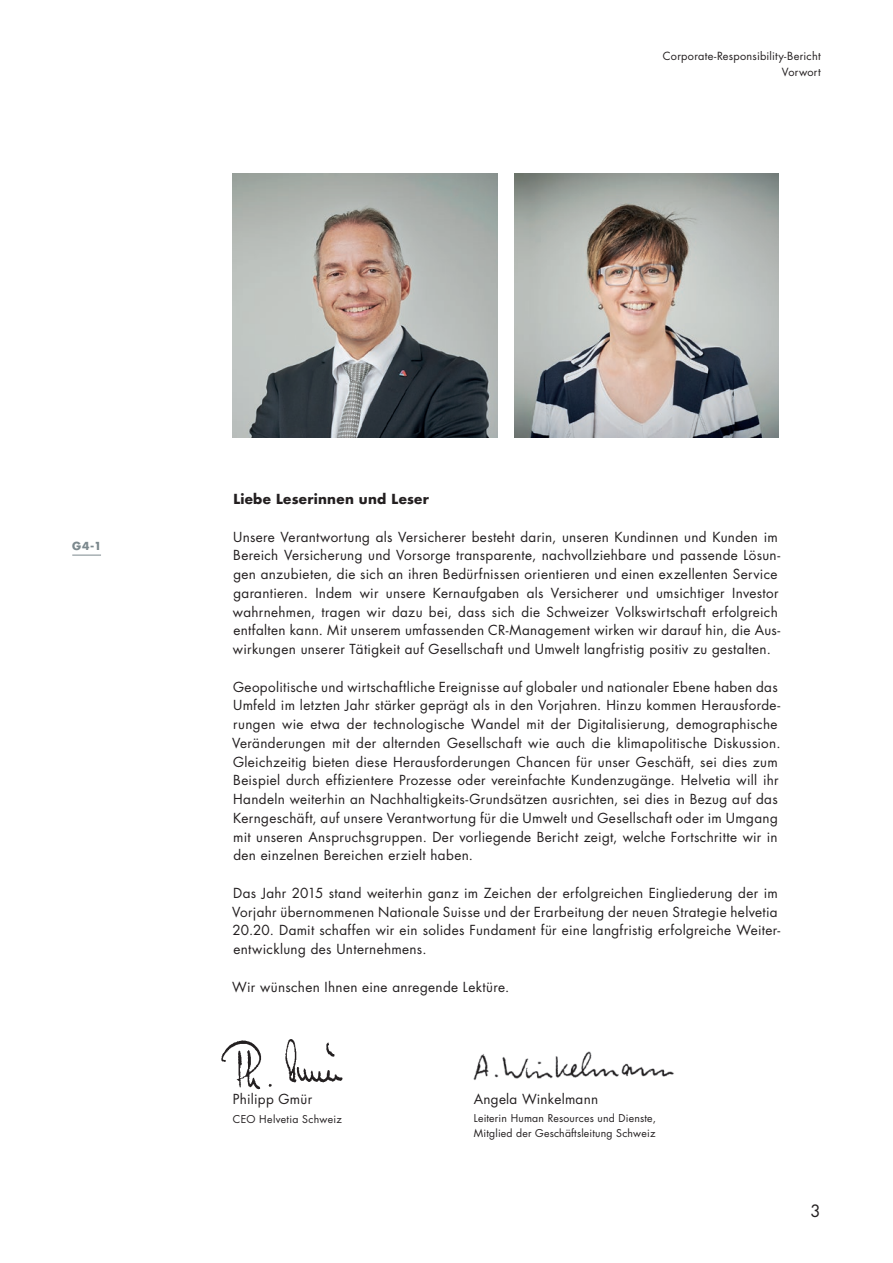
<style>
.page{position:relative;width:893px;height:1263px;background:#fff}
.page>*{position:absolute;margin:0;border:0;box-sizing:border-box;transform-origin:0 0}
.t1{font:16.5px "Futura Std";color:#231f20}
.t2{font:13.5px/18.8px "Futura Std";letter-spacing:.025em;color:#231f20}
.t3{font:700 13.5px "Futura Std";letter-spacing:.02em;color:#231f20}
.t4{font:10.95px/15.8px "Futura Std";letter-spacing:.025em;color:#231f20;text-align:right}
.t5{font:700 10.8px "Futura Std";color:#7b888d}
.t6{font:10.5px/15px "Futura Std";letter-spacing:.02em;color:#231f20}
</style>
<div class="page">
<img style="left:221px;top:1039px;width:122px;height:51px">
<img style="left:473px;top:1051px;width:201px;height:29px">
<img style="left:233px;top:173px;width:264px;height:264px">
<img style="left:514px;top:173px;width:264px;height:264px">
<svg style="left:72px;top:555px;width:29px;height:1px"></svg>
<p class="t4" style="left:663px;top:48px;width:159px">Corporate-Responsibility-Bericht<br>Vorwort</p>
<p class="t5" style="left:72px;top:539px;width:31px">G4-1</p>
<p class="t3" style="left:233px;top:490px;width:197px">Liebe Leserinnen und Leser</p>
<p class="t2" style="left:233px;top:527px;width:549px">Unsere Verantwortung als Versicherer besteht darin, unseren Kundinnen und Kunden im Bereich Versicherung und Vorsorge transparente, nachvollziehbare und passende Lösun&shy;gen anzubieten, die sich an ihren Bedürfnissen orientieren und einen exzellenten Service garantieren. Indem wir unsere Kernaufgaben als Versicherer und umsichtiger Investor wahrnehmen, tragen wir dazu bei, dass sich die Schweizer Volkswirtschaft erfolgreich entfalten kann. Mit unserem umfassenden CR-Management wirken wir darauf hin, die Aus&shy;wirkungen unserer Tätigkeit auf Gesellschaft und Umwelt langfristig positiv zu gestalten.</p>
<p class="t2" style="left:232px;top:677px;width:550px">Geopolitische und wirtschaftliche Ereignisse auf globaler und nationaler Ebene haben das Umfeld im letzten Jahr stärker geprägt als in den Vorjahren. Hinzu kommen Herausforde&shy;rungen wie etwa der technologische Wandel mit der Digitalisierung, demographische Veränderungen mit der alternden Gesellschaft wie auch die klimapolitische Diskussion.<br>Gleichzeitig bieten diese Herausforderungen Chancen für unser Geschäft, sei dies zum Beispiel durch effizientere Prozesse oder vereinfachte Kundenzugänge. Helvetia will ihr Handeln weiterhin an Nachhaltigkeits-Grundsätzen ausrichten, sei dies in Bezug auf das Kerngeschäft, auf unsere Verantwortung für die Umwelt und Gesellschaft oder im Umgang mit unseren Anspruchsgruppen. Der vorliegende Bericht zeigt, welche Fortschritte wir in den einzelnen Bereichen erzielt haben.</p>
<p class="t2" style="left:232px;top:884px;width:549px">Das Jahr 2015 stand weiterhin ganz im Zeichen der erfolgreichen Eingliederung der im Vorjahr übernommenen Nationale Suisse und der Erarbeitung der neuen Strategie helvetia 20.20. Damit schaffen wir ein solides Fundament für eine langfristig erfolgreiche Weiter&shy;entwicklung des Unternehmens.</p>
<p class="t2" style="left:232px;top:977px;width:278px">Wir wünschen Ihnen eine anregende Lektüre.</p>
<p class="t2" style="left:233px;top:1090px;width:81px">Philipp Gmür</p>
<p class="t6" style="left:233px;top:1112px;width:110px">CEO Helvetia Schweiz</p>
<p class="t2" style="left:474px;top:1090px;width:126px">Angela Winkelmann</p>
<p class="t6" style="left:474px;top:1110px;width:184px">Leiterin Human Resources und Dienste,<br>Mitglied der Geschäftsleitung Schweiz</p>
<p class="t1" style="left:810px;top:1200px;width:12px">3</p>
</div>
